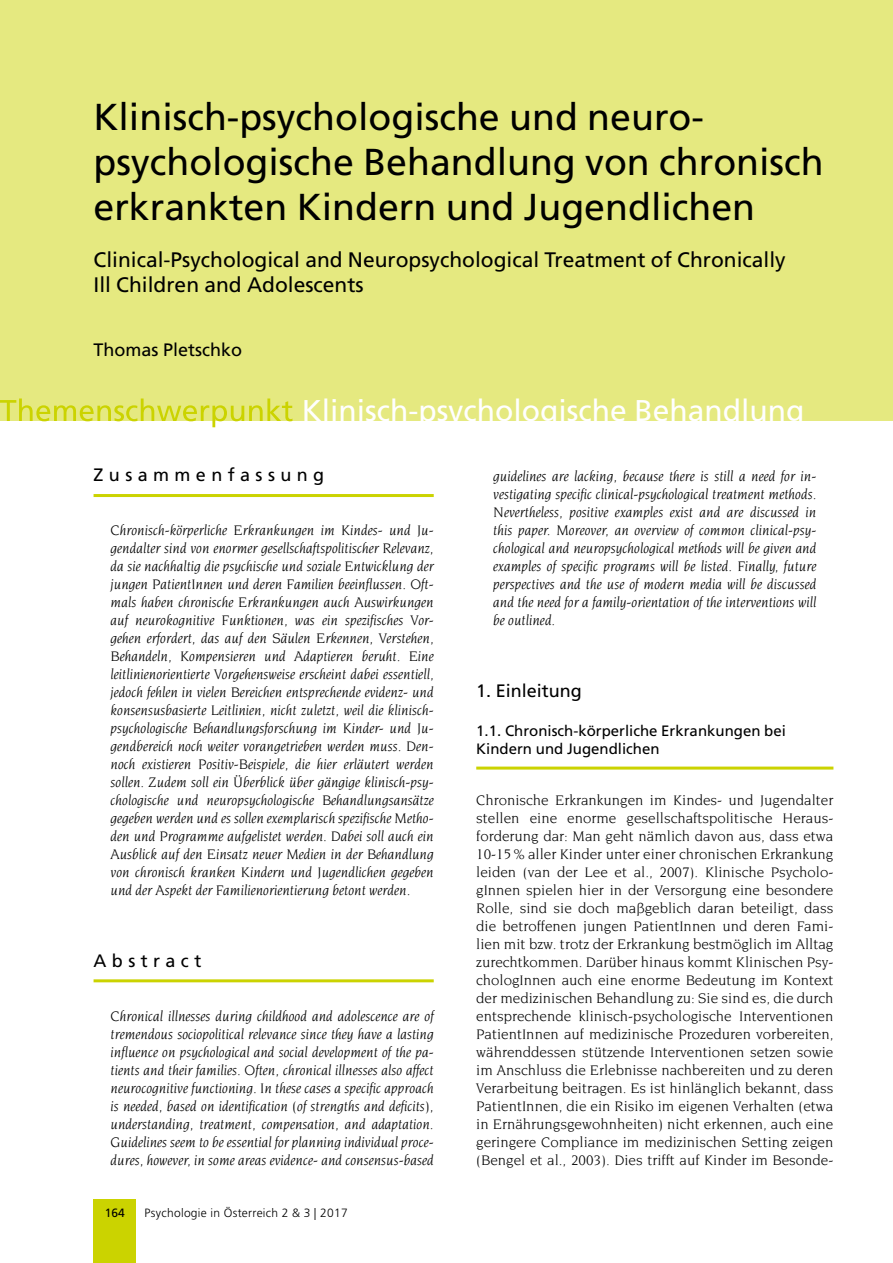
<style>
.page{position:relative;width:893px;height:1263px;background:#fff}
.page>*{position:absolute;margin:0;border:0;box-sizing:border-box;transform-origin:0 0}
.t1{font:37.5px/45px "Frutiger";color:#000}
.t2{font:30px "Frutiger";color:#fff}
.t3{font:21px/25.2px "Frutiger";color:#000}
.t4{font:18px "Frutiger";color:#000}
.t5{font:18px "Frutiger";letter-spacing:.3em;color:#000}
.t6{font:italic 15px/18px "Novarese";color:#000;text-align:justify}
.t7{font:15px/18px "Novarese";color:#000;text-align:justify}
.t8{font:15px/18px "Frutiger";color:#000}
.t9{font:300 12px "Frutiger";letter-spacing:.025em;color:#000}
.t10{font:12px "Frutiger";color:#000}
</style>
<div class="page">
<div style="left:0;top:0;width:893px;height:421px;background:#e5e980"></div>
<svg style="left:0;top:398px;width:292px;height:29px"></svg>
<div style="left:94px;top:1199px;width:42px;height:64px;background:#cbd300"></div>
<hr style="left:94px;top:494px;width:340px;height:3px;background:#cbd300">
<hr style="left:94px;top:979px;width:340px;height:3px;background:#cbd300">
<hr style="left:476px;top:766px;width:357px;height:3px;background:#cbd300">
<h1 class="t1" style="left:94px;top:95px;width:732px">Klinisch-psychologische und neuro&shy;psychologische Behandlung von chronisch erkrankten Kindern und Jugendlichen</h1>
<h3 class="t3" style="left:94px;top:247px;width:694px">Clinical-Psychological and Neuropsychological Treatment of Chronically<br>Ill Children and Adolescents</h3>
<p class="t4" style="left:94px;top:339px;width:150px">Thomas Pletschko</p>
<h2 class="t2" style="left:302px;top:393px;width:504px">Klinisch-psychologische Behandlung</h2>
<p class="t5" style="left:94px;top:464px;width:232px">Zusammenfassung</p>
<p class="t6" style="left:111px;top:520px;width:325px">Chronisch-körperliche Erkrankungen im Kindes- und Ju&shy;gendalter sind von enormer gesellschaftspolitischer Relevanz, da sie nachhaltig die psychische und soziale Entwicklung der jungen PatientInnen und deren Familien beeinflussen. Oft&shy;mals haben chronische Erkrankungen auch Auswirkungen auf neurokognitive Funktionen, was ein spezifisches Vor&shy;gehen erfordert, das auf den Säulen Erkennen, Verstehen, Behandeln, Kompensieren und Adaptieren beruht. Eine leitlinienorientierte Vorgehensweise erscheint dabei essentiell, jedoch fehlen in vielen Bereichen entsprechende evidenz- und konsensusbasierte Leitlinien, nicht zuletzt, weil die klinisch&shy;psychologische Behandlungsforschung im Kinder- und Ju&shy;gendbereich noch weiter vorangetrieben werden muss. Den&shy;noch existieren Positiv-Beispiele, die hier erläutert werden sollen. Zudem soll ein Überblick über gängige klinisch-psy&shy;chologische und neuropsychologische Behandlungsansätze gegeben werden und es sollen exemplarisch spezifische Metho&shy;den und Programme aufgelistet werden. Dabei soll auch ein Ausblick auf den Einsatz neuer Medien in der Behandlung von chronisch kranken Kindern und Jugendlichen gegeben und der Aspekt der Familienorientierung betont werden.</p>
<p class="t5" style="left:94px;top:950px;width:109px">Abstract</p>
<p class="t6" style="left:111px;top:1006px;width:325px">Chronical illnesses during childhood and adolescence are of tremendous sociopolitical relevance since they have a lasting influence on psychological and social development of the pa&shy;tients and their families. Often, chronical illnesses also affect neurocognitive functioning. In these cases a specific approach is needed, based on identification (of strengths and deficits), understanding, treatment, compensation, and adaptation.<br>Guidelines seem to be essential for planning individual proce&shy;dures, however, in some areas evidence- and consensus-based</p>
<p class="t10" style="left:105px;top:1205px;width:22px">164</p>
<p class="t9" style="left:145px;top:1206px;width:205px">Psychologie in Österreich 2 &amp; 3 | 2017</p>
<p class="t6" style="left:493px;top:466px;width:325px">guidelines are lacking, because there is still a need for in&shy;vestigating specific clinical-psychological treatment methods.<br>Nevertheless, positive examples exist and are discussed in this paper. Moreover, an overview of common clinical-psy&shy;chological and neuropsychological methods will be given and examples of specific programs will be listed. Finally, future perspectives and the use of modern media will be discussed and the need for a family-orientation of the interventions will be outlined.</p>
<p class="t4" style="left:476px;top:680px;width:107px">1. Einleitung</p>
<p class="t8" style="left:476px;top:722px;width:311px">1.1. Chronisch-körperliche Erkrankungen bei<br>Kindern und Jugendlichen</p>
<p class="t7" style="left:476px;top:790px;width:359px">Chronische Erkrankungen im Kindes- und Jugendalter stellen eine enorme gesellschaftspolitische Heraus&shy;forderung dar: Man geht nämlich davon aus, dass etwa 10-15 % aller Kinder unter einer chronischen Erkrankung leiden (van der Lee et al., 2007). Klinische Psycholo&shy;gInnen spielen hier in der Versorgung eine besondere Rolle, sind sie doch maßgeblich daran beteiligt, dass die betroffenen jungen PatientInnen und deren Fami&shy;lien mit bzw. trotz der Erkrankung bestmöglich im Alltag zurechtkommen. Darüber hinaus kommt Klinischen Psy&shy;chologInnen auch eine enorme Bedeutung im Kontext der medizinischen Behandlung zu: Sie sind es, die durch entsprechende klinisch-psychologische Interventionen PatientInnen auf medizinische Prozeduren vorbereiten, währenddessen stützende Interventionen setzen sowie im Anschluss die Erlebnisse nachbereiten und zu deren Verarbeitung beitragen. Es ist hinlänglich bekannt, dass PatientInnen, die ein Risiko im eigenen Verhalten (etwa in Ernährungsgewohnheiten) nicht erkennen, auch eine geringere Compliance im medizinischen Setting zeigen (Bengel et al., 2003). Dies trifft auf Kinder im Besonde-</p>
</div>
